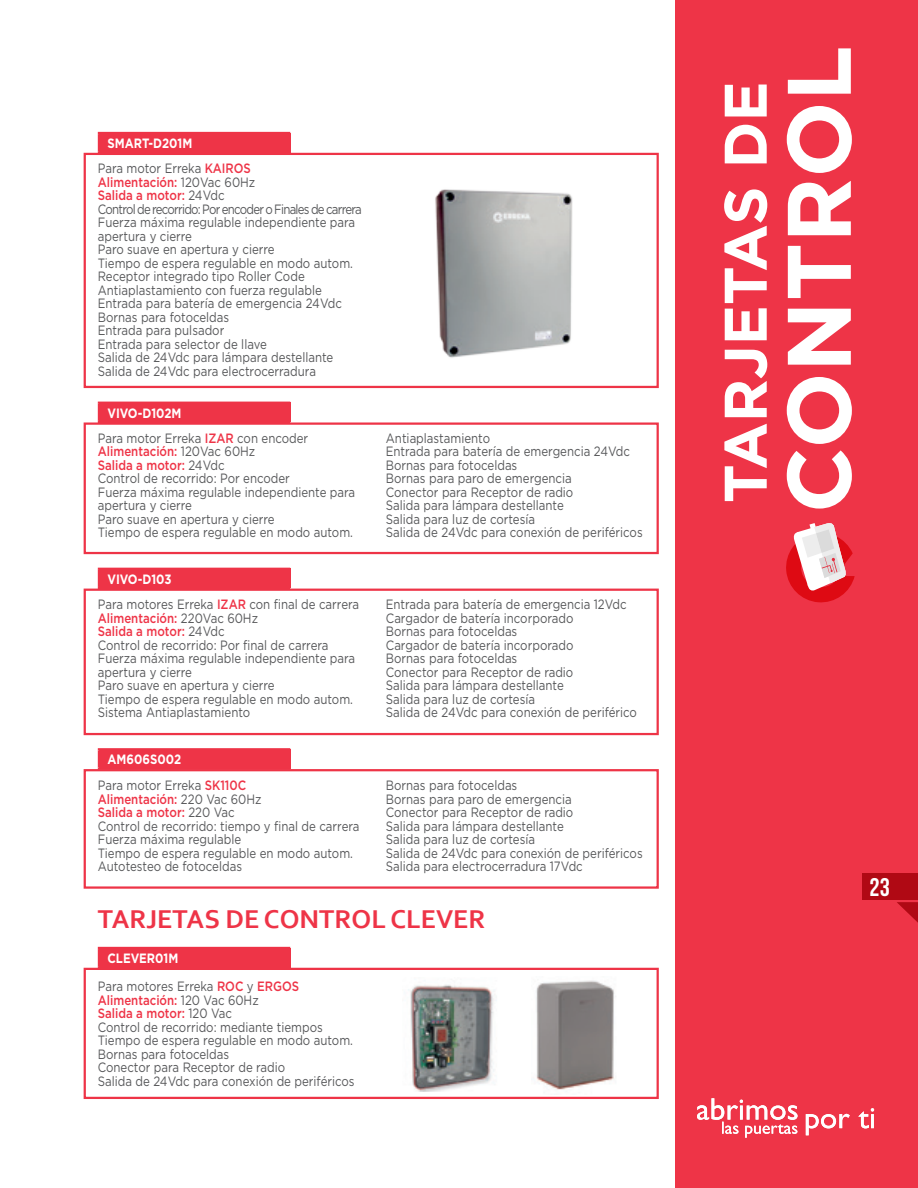
<style>
.page{position:relative;width:918px;height:1188px;background:#fff}
.page>*{position:absolute;margin:0;border:0;box-sizing:border-box;transform-origin:0 0}
.t1{font:700 90px "Gotham";color:#fff}
.t2{font:700 60px "Gotham";letter-spacing:-.005em;color:#fff}
.t3{font:700 27px "Corbel";color:#ee3447}
.t4{font:700 25.5px "Bebas Neue";color:#fff}
.t5{font:13.5px/13.5px "Gotham";color:#57585a;scale:.85 1}
.t6{font:700 13.5px "Gotham";color:#fff;scale:.85 1}
.s1{font-weight:500;color:#ee3447}
</style>
<div class="page">
<div style="left:675px;top:0;width:243px;height:1188px;background:#ee3447"></div>
<div style="left:862px;top:873px;width:56px;height:27px;background:#b00914"></div>
<svg style="left:897px;top:902px;width:21px;height:21px"></svg>
<svg style="left:806px;top:1108px;width:68px;height:27px"></svg>
<svg style="left:697px;top:1098px;width:101px;height:40px"></svg>
<img style="left:435px;top:189px;width:138px;height:169px">
<div style="left:84px;top:422px;width:575px;height:132px;border:2px solid #ee3447"></div>
<div style="left:84px;top:153px;width:575px;height:235px;border:2px solid #ee3447"></div>
<div style="left:84px;top:589px;width:575px;height:146px;border:2px solid #ee3447"></div>
<div style="left:84px;top:769px;width:575px;height:120px;border:2px solid #ee3447"></div>
<div style="left:84px;top:968px;width:575px;height:131px;border:2px solid #ee3447"></div>
<div style="left:99px;top:403px;width:191px;height:19px;background:#ee3447"></div>
<hr style="left:98px;top:402px;width:192px;height:2px;background:#ee3447">
<svg style="left:98px;top:404px;width:1px;height:17px"></svg>
<hr style="left:98px;top:421px;width:192px;height:2px;background:#ee3447">
<div style="left:99px;top:133px;width:191px;height:19px;background:#ee3447"></div>
<hr style="left:98px;top:132px;width:192px;height:2px;background:#ee3447">
<svg style="left:98px;top:134px;width:1px;height:17px"></svg>
<hr style="left:98px;top:151px;width:192px;height:2px;background:#ee3447">
<div style="left:99px;top:569px;width:191px;height:19px;background:#ee3447"></div>
<hr style="left:98px;top:568px;width:192px;height:2px;background:#ee3447">
<svg style="left:98px;top:570px;width:1px;height:17px"></svg>
<hr style="left:98px;top:587px;width:192px;height:2px;background:#ee3447">
<div style="left:99px;top:749px;width:191px;height:20px;background:#ee3447"></div>
<hr style="left:98px;top:748px;width:192px;height:2px;background:#ee3447">
<svg style="left:98px;top:750px;width:1px;height:17px"></svg>
<hr style="left:98px;top:767px;width:192px;height:3px;background:#ee3447">
<div style="left:99px;top:948px;width:191px;height:19px;background:#ee3447"></div>
<hr style="left:98px;top:947px;width:192px;height:2px;background:#ee3447">
<svg style="left:98px;top:949px;width:1px;height:17px"></svg>
<hr style="left:98px;top:966px;width:192px;height:2px;background:#ee3447">
<img style="left:408px;top:984px;width:89px;height:107px">
<img style="left:532px;top:980px;width:82px;height:110px">
<svg style="left:786px;top:523px;width:69px;height:80px"></svg>
<p class="t6" style="left:107px;top:134px;width:101px">SMART-D201M</p>
<p class="t5" style="left:98px;top:161px;width:312px">Para motor Erreka <span class="s1">KAIROS<br>Alimentación:</span> 120Vac 60Hz<br><span class="s1">Salida a motor:</span> 24Vdc<br>Control de recorrido: Por encoder o Finales de carrera Fuerza máxima regulable independiente para apertura y cierre<br>Paro suave en apertura y cierre<br>Tiempo de espera regulable en modo autom.<br>Receptor integrado tipo Roller Code Antiaplastamiento con fuerza regulable Entrada para batería de emergencia 24Vdc Bornas para fotoceldas<br>Entrada para pulsador<br>Entrada para selector de llave<br>Salida de 24Vdc para lámpara destellante Salida de 24Vdc para electrocerradura</p>
<p class="t6" style="left:107px;top:404px;width:89px">VIVO-D102M</p>
<p class="t5" style="left:98px;top:431px;width:304px">Para motor Erreka <span class="s1">IZAR</span> con encoder<br><span class="s1">Alimentación:</span> 120Vac 60Hz<br><span class="s1">Salida a motor:</span> 24Vdc<br>Control de recorrido: Por encoder<br>Fuerza máxima regulable independiente para apertura y cierre<br>Paro suave en apertura y cierre<br>Tiempo de espera regulable en modo autom.</p>
<p class="t6" style="left:107px;top:570px;width:77px">VIVO-D103</p>
<p class="t5" style="left:98px;top:597px;width:309px">Para motores Erreka <span class="s1">IZAR</span> con final de carrera <span class="s1">Alimentación:</span> 220Vac 60Hz<br><span class="s1">Salida a motor:</span> 24Vdc<br>Control de recorrido: Por final de carrera Fuerza máxima regulable independiente para apertura y cierre<br>Paro suave en apertura y cierre<br>Tiempo de espera regulable en modo autom.<br>Sistema Antiaplastamiento</p>
<p class="t6" style="left:107px;top:751px;width:88px">AM606S002</p>
<p class="t5" style="left:98px;top:778px;width:309px">Para motor Erreka <span class="s1">SK110C<br>Alimentación:</span> 220 Vac 60Hz<br><span class="s1">Salida a motor:</span> 220 Vac<br>Control de recorrido: tiempo y final de carrera<br>Fuerza máxima regulable<br>Tiempo de espera regulable en modo autom.<br>Autotesteo de fotoceldas</p>
<p class="t5" style="left:386px;top:431px;width:304px">Antiaplastamiento<br>Entrada para batería de emergencia 24Vdc<br>Bornas para fotoceldas<br>Bornas para paro de emergencia<br>Conector para Receptor de radio<br>Salida para lámpara destellante<br>Salida para luz de cortesía<br>Salida de 24Vdc para conexión de periféricos</p>
<p class="t5" style="left:386px;top:597px;width:297px">Entrada para batería de emergencia 12Vdc<br>Cargador de batería incorporado<br>Bornas para fotoceldas<br>Cargador de batería incorporado<br>Bornas para fotoceldas<br>Conector para Receptor de radio<br>Salida para lámpara destellante<br>Salida para luz de cortesía<br>Salida de 24Vdc para conexión de periférico</p>
<p class="t5" style="left:386px;top:778px;width:304px">Bornas para fotoceldas<br>Bornas para paro de emergencia<br>Conector para Receptor de radio<br>Salida para lámpara destellante<br>Salida para luz de cortesía<br>Salida de 24Vdc para conexión de periféricos<br>Salida para electrocerradura 17Vdc</p>
<h3 class="t3" style="left:98px;top:902px;width:389px">TARJETAS DE CONTROL CLEVER</h3>
<p class="t6" style="left:107px;top:949px;width:85px">CLEVER01M</p>
<p class="t5" style="left:98px;top:979px;width:304px">Para motores Erreka <span class="s1">ROC</span> y <span class="s1">ERGOS<br>Alimentación:</span> 120 Vac 60Hz<br><span class="s1">Salida a motor:</span> 120 Vac<br>Control de recorrido: mediante tiempos<br>Tiempo de espera regulable en modo autom.<br>Bornas para fotoceldas<br>Conector para Receptor de radio<br>Salida de 24Vdc para conexión de periféricos</p>
<h2 class="t2" style="left:706px;top:503px;width:423px;rotate:-90deg">TARJETAS DE</h2>
<h1 class="t1" style="left:759px;top:513px;width:469px;rotate:-90deg">CONTROL</h1>
<h3 class="t4" style="left:870px;top:873px;width:22px">23</h3>
</div>
